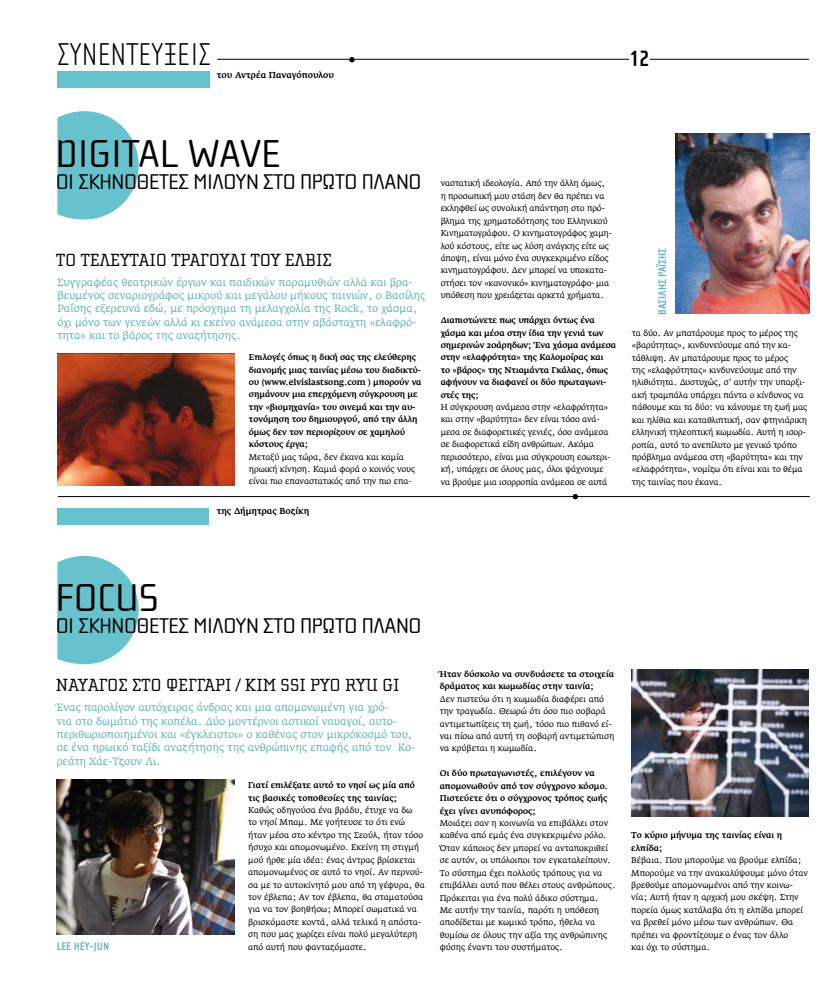
<style>
.page{position:relative;width:837px;height:993px;background:#fff}
.page>*{position:absolute;margin:0;border:0;box-sizing:border-box;transform-origin:0 0}
.t1{font:40.1px "Cholla Wide OS Gr";color:#000}
.t2{font:100 32.5px "Cholla Sans Gr";color:#000}
.t3{font:700 22.9px "Cholla Sans Gr";color:#000}
.t4{font:22px "Cholla Wide OS Gr";letter-spacing:-.02em;color:#000}
.t5{font:18.1px "Cholla Slab Gr";color:#000}
.t6{font:700 11.5px "Cholla Sans Gr";color:#5eb4be}
.t7{font:10.5px/13.4px "Fedra Serif AGR";color:#5eb4be}
.t8{font:500 8.6px "Fedra Serif AGR";color:#000}
.t9{font:8.3px/12.4px "Fedra Serif AGR";letter-spacing:-.01em;color:#000}
.t10{font:500 8.3px/12.4px "Fedra Serif AGR";letter-spacing:-.01em;color:#000}
</style>
<div class="page">
<hr style="left:217px;top:59px;width:591px;height:1px;background:#000">
<hr style="left:58px;top:496px;width:751px;height:1px;background:#000">
<div style="left:629px;top:49px;width:20px;height:17px;background:#fff"></div>
<svg style="left:572px;top:493px;width:6px;height:6px"></svg>
<img style="left:675px;top:133px;width:134px;height:181px">
<img style="left:57px;top:354px;width:178px;height:131px">
<div style="left:57px;top:72px;width:153px;height:16px;background:#66c2cc"></div>
<svg style="left:349px;top:57px;width:5px;height:5px"></svg>
<svg style="left:57px;top:111px;width:82px;height:108px;background:#7ecbd4"></svg>
<div style="left:57px;top:508px;width:151px;height:16px;background:#66c2cc"></div>
<img style="left:57px;top:779px;width:177px;height:155px">
<svg style="left:57px;top:555px;width:82px;height:109px;background:#7fccd4"></svg>
<img style="left:631px;top:669px;width:177px;height:147px">
<h2 class="t2" style="left:57px;top:37px;width:155px">ΣΥΝΕΝΤΕΥΞΕΙΣ</h2>
<h3 class="t3" style="left:629px;top:46px;width:22px">12</h3>
<p class="t8" style="left:217px;top:70px;width:119px">του Αντρέα Παναγόπουλου</p>
<h1 class="t1" style="left:56px;top:131px;width:226px">DIGITAL WAVE</h1>
<h3 class="t4" style="left:56px;top:169px;width:367px">ΟΙ ΣΚΗΝΟΘΕΤΕΣ ΜΙΛΟΥΝ ΣΤΟ ΠΡΩΤΟ ΠΛΑΝΟ</h3>
<p class="t9" style="left:440px;top:178px;width:173px">ναστατική ιδεολογία. Από την άλλη όμως, η προσωπική μου στάση δεν θα πρέπει να εκληφθεί ως συνολική απάντηση στο πρό&shy;βλημα της χρηματοδότησης του Ελληνικού Κινηματογράφου. Ο κινηματογράφος χαμη&shy;λού κόστους, είτε ως λύση ανάγκης είτε ως άποψη, είναι μόνο ένα συγκεκριμένο είδος κινηματογράφου. Δεν μπορεί να υποκατα&shy;στήσει τον «κανονικό» κινηματογράφο· μια υπόθεση που χρειάζεται αρκετά χρήματα.</p>
<p class="t10" style="left:440px;top:314px;width:177px">Διαπιστώνετε πως υπάρχει όντως ένα χάσμα και μέσα στην ίδια την γενιά των σημερινών 20άρηδων; Ένα χάσμα ανάμεσα στην «ελαφρότητα» της Καλομοίρας και<br>το «βάρος» της Ντιαμάντα Γκάλας, όπως αφήνουν να διαφανεί οι δύο πρωταγωνι&shy;στές της;</p>
<p class="t9" style="left:440px;top:401px;width:171px">Η σύγκρουση ανάμεσα στην «ελαφρότητα» και στην «βαρύτητα» δεν είναι τόσο ανά&shy;μεσα σε διαφορετικές γενιές, όσο ανάμεσα σε διαφορετικά είδη ανθρώπων. Ακόμα περισσότερο, είναι μια σύγκρουση εσωτερι&shy;κή, υπάρχει σε όλους μας, όλοι ψάχνουμε να βρούμε μια ισορροπία ανάμεσα σε αυτά</p>
<h3 class="t5" style="left:56px;top:250px;width:277px">ΤΟ ΤΕΛΕΥΤΑΙΟ ΤΡΑΓΟΥΔΙ ΤΟΥ ΕΛΒΙΣ</h3>
<h3 class="t6" style="left:655px;top:315px;width:69px;rotate:-90deg">ΒΑΣΙΛΗΣ ΡΑΪΣΗΣ</h3>
<p class="t7" style="left:57px;top:276px;width:369px">Συγγραφέας θεατρικών έργων και παιδικών παραμυθιών αλλά και βρα&shy;βευμένος σεναριογράφος μικρού και μεγάλου μήκους ταινιών, ο Βασίλης Ραΐσης εξερευνά εδώ, με πρόσχημα τη μελαγχολία της Rock, το χάσμα, όχι μόνο των γενεών αλλά κι εκείνο ανάμεσα στην αβάσταχτη «ελαφρό&shy;τητα» και το βάρος της αναζήτησης.</p>
<p class="t9" style="left:631px;top:327px;width:177px">τα δύο. Αν μπατάρουμε προς το μέρος της «βαρύτητας», κινδυνεύουμε από την κα&shy;τάθλιψη. Αν μπατάρουμε προς το μέρος<br>της «ελαφρότητας» κινδυνεύουμε από την ηλιθιότητα. Δυστυχώς, σ’ αυτήν την υπαρξι&shy;ακή τραμπάλα υπάρχει πάντα ο κίνδυνος να πάθουμε και τα δύο: να κάνουμε τη ζωή μας και ηλίθια και καταθλιπτική, σαν φτηνιάρικη ελληνική τηλεοπτική κωμωδία. Αυτή η ισορ&shy;ροπία, αυτό το ανεπίλυτο με γενικό τρόπο πρόβλημα ανάμεσα στη «βαρύτητα» και την «ελαφρότητα», νομίζω ότι είναι και το θέμα της ταινίας που έκανα.</p>
<p class="t10" style="left:249px;top:351px;width:174px">Επιλογές όπως η δική σας της ελεύθερης διανομής μιας ταινίας μέσω του διαδικτύ&shy;ου (www.elvislastsong.com ) μπορούν να σημάνουν μια επερχόμενη σύγκρουση με την «βιομηχανία» του σινεμά και την αυ&shy;τονόμηση του δημιουργού, από την άλλη όμως δεν τον περιορίζουν σε χαμηλού κόστους έργα;</p>
<p class="t9" style="left:249px;top:450px;width:168px">Μεταξύ μας τώρα, δεν έκανα και καμία ηρωική κίνηση. Καμιά φορά ο κοινός νους είναι πιο επαναστατικός από την πιο επα-</p>
<p class="t8" style="left:216px;top:506px;width:94px">της Δήμητρας Βοζίκη</p>
<h1 class="t1" style="left:56px;top:575px;width:104px">FOCUS</h1>
<h3 class="t4" style="left:56px;top:613px;width:367px">ΟΙ ΣΚΗΝΟΘΕΤΕΣ ΜΙΛΟΥΝ ΣΤΟ ΠΡΩΤΟ ΠΛΑΝΟ</h3>
<h3 class="t5" style="left:56px;top:675px;width:345px">ΝΑΥΑΓΟΣ ΣΤΟ ΦΕΓΓΑΡΙ / KIM SSI PYO RYU GI</h3>
<p class="t7" style="left:57px;top:701px;width:360px">Ένας παρολίγον αυτόχειρας άνδρας και μια απομονωμένη για χρό-<br>νια στο δωμάτιό της κοπέλα. Δύο μοντέρνοι αστικοί ναυαγοί, αυτο&shy;περιθωριοποιημένοι και «έγκλειστοι» ο καθένας στον μικρόκοσμό του, σε ένα ηρωικό ταξίδι αναζήτησης της ανθρώπινης επαφής από τον Κο&shy;ρεάτη Χάε-Τζουν Λι.</p>
<h3 class="t6" style="left:57px;top:939px;width:54px">LEE HEY-JUN</h3>
<p class="t10" style="left:248px;top:779px;width:168px">Γιατί επιλέξατε αυτό το νησί ως μία από τις βασικές τοποθεσίες της ταινίας;</p>
<p class="t9" style="left:248px;top:804px;width:178px">Καθώς οδηγούσα ένα βράδυ, έτυχε να δω<br>το νησί Μπαμ. Με γοήτευσε το ότι ενώ ήταν μέσα στο κέντρο της Σεούλ, ήταν τόσο ήσυχο και απομονωμένο. Εκείνη τη στιγμή μού ήρθε μία ιδέα: ένας άντρας βρίσκεται απομονωμένος σε αυτό το νησί. Αν περνού&shy;σα με το αυτοκίνητό μου από τη γέφυρα, θα τον έβλεπα; Αν τον έβλεπα, θα σταματούσα για να τον βοηθήσω; Μπορεί σωματικά να βρισκόμαστε κοντά, αλλά τελικά η απόστα&shy;ση που μας χωρίζει είναι πολύ μεγαλύτερη από αυτή που φανταζόμαστε.</p>
<p class="t10" style="left:439px;top:668px;width:176px">Ήταν δύσκολο να συνδυάσετε τα στοιχεία δράματος και κωμωδίας στην ταινία;</p>
<p class="t9" style="left:439px;top:692px;width:176px">Δεν πιστεύω ότι η κωμωδία διαφέρει από την τραγωδία. Θεωρώ ότι όσο πιο σοβαρά αντιμετωπίζεις τη ζωή, τόσο πιο πιθανό εί&shy;ναι πίσω από αυτή τη σοβαρή αντιμετώπιση να κρύβεται η κωμωδία.</p>
<p class="t10" style="left:439px;top:767px;width:169px">Οι δύο πρωταγωνιστές, επιλέγουν να απομονωθούν από τον σύγχρονο κόσμο.<br>Πιστεύετε ότι ο σύγχρονος τρόπος ζωής έχει γίνει ανυπόφορος;</p>
<p class="t9" style="left:439px;top:817px;width:177px">Μοιάζει σαν η κοινωνία να επιβάλλει στον καθένα από εμάς ένα συγκεκριμένο ρόλο.<br>Όταν κάποιος δεν μπορεί να ανταποκριθεί σε αυτόν, οι υπόλοιποι τον εγκαταλείπουν.<br>Το σύστημα έχει πολλούς τρόπους για να επιβάλλει αυτό που θέλει στους ανθρώπους.<br>Πρόκειται για ένα πολύ άδικο σύστημα.<br>Με αυτήν την ταινία, παρότι η υπόθεση αποδίδεται με κωμικό τρόπο, ήθελα να θυμίσω σε όλους την αξία της ανθρώπινης φύσης έναντι του συστήματος.</p>
<p class="t10" style="left:631px;top:829px;width:152px">Το κύριο μήνυμα της ταινίας είναι η ελπίδα;</p>
<p class="t9" style="left:631px;top:854px;width:178px">Βέβαια. Που μπορούμε να βρούμε ελπίδα; Μπορούμε να την ανακαλύψουμε μόνο όταν βρεθούμε απομονωμένοι από την κοινω&shy;νία; Αυτή ήταν η αρχική μου σκέψη. Στην πορεία όμως κατάλαβα ότι η ελπίδα μπορεί να βρεθεί μόνο μέσω των ανθρώπων. Θα πρέπει να φροντίζουμε ο ένας τον άλλο<br>και όχι το σύστημα.</p>
</div>
